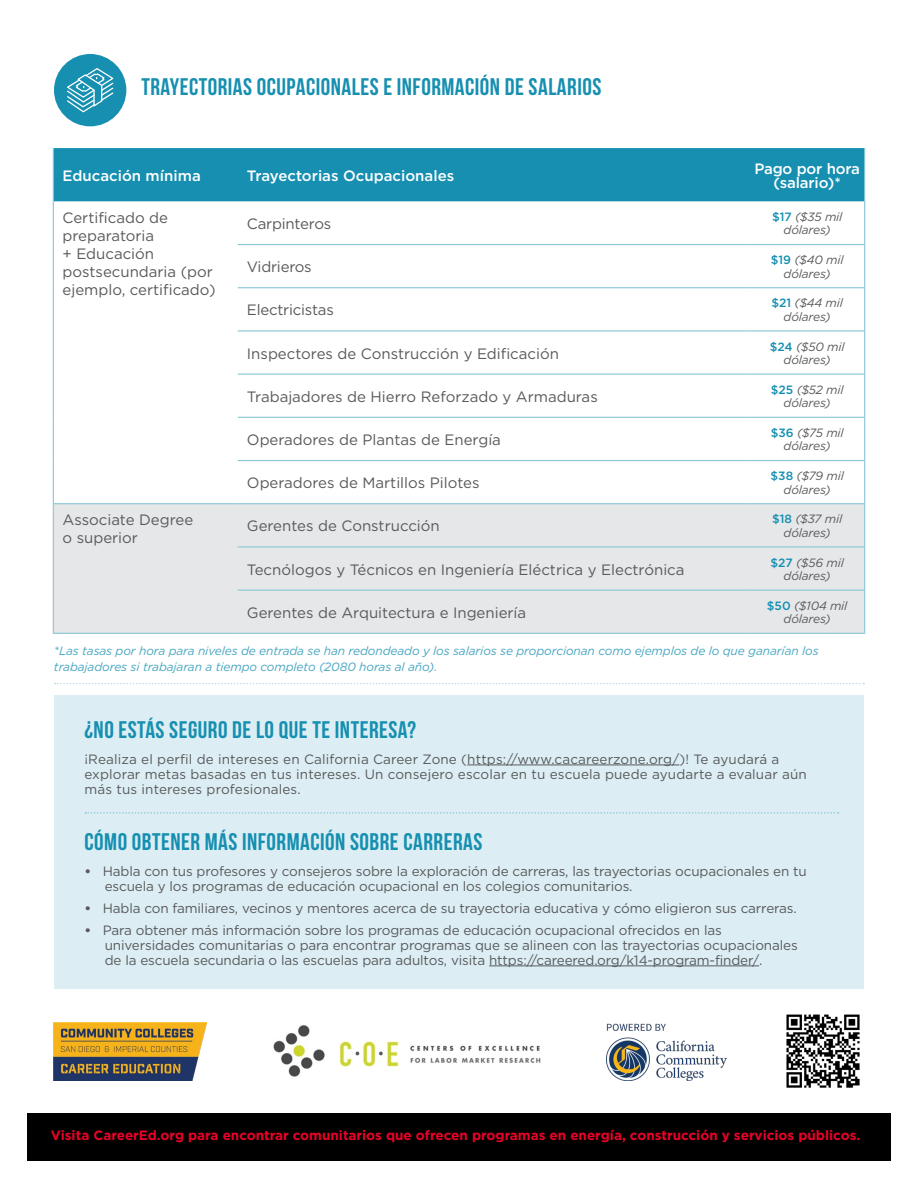
<style>
.page{position:relative;width:918px;height:1188px;background:#fff}
.page>*{position:absolute;margin:0;border:0;box-sizing:border-box;transform-origin:0 0}
.t1{font:24px "Bebas Neue";letter-spacing:.02em;color:#168fb1}
.t2{font:15px/18px "Gotham";color:#58595b}
.t3{font:500 15px/14.2px "Gotham";color:#fff;text-align:center}
.t4{font:13.5px/15px "Gotham";letter-spacing:-.01em;color:#58595b}
.t5{font:13.5px/15px "Gotham";letter-spacing:.01em;color:#58595b}
.t6{font:700 13.5px "Gotham";color:#eb0028}
.t7{font:italic 12px/13.5px "Gotham";letter-spacing:-.015em;color:#58595b;text-align:center}
.t8{font:italic 12px/16.5px "Gotham";letter-spacing:-.01em;color:#45a5c1}
.s1{font-weight:500;font-style:normal;color:#168fb1}
.s2{font-weight:700}
</style>
<div class="page">
<div style="left:54px;top:54px;width:72px;height:72px;background:#168fb1;border-radius:50%"></div>
<svg style="left:67px;top:68px;width:47px;height:45px"></svg>
<div style="left:54px;top:148px;width:810px;height:53px;background:#168fb1"></div>
<div style="left:54px;top:504px;width:810px;height:129px;background:#e6e7e8"></div>
<hr style="left:53px;top:148px;width:1px;height:53px;background:#8ac7d8">
<hr style="left:864px;top:148px;width:1px;height:53px;background:#8ac7d8">
<hr style="left:238px;top:244px;width:512px;height:1px;background:#8ac7d8">
<hr style="left:750px;top:244px;width:114px;height:1px;background:#8ac7d8">
<hr style="left:238px;top:287px;width:512px;height:1px;background:#8ac7d8">
<hr style="left:750px;top:287px;width:114px;height:1px;background:#8ac7d8">
<hr style="left:238px;top:330px;width:512px;height:2px;background:#8ac7d8">
<hr style="left:750px;top:330px;width:114px;height:2px;background:#8ac7d8">
<hr style="left:238px;top:374px;width:512px;height:1px;background:#8ac7d8">
<hr style="left:750px;top:374px;width:114px;height:1px;background:#8ac7d8">
<hr style="left:238px;top:417px;width:512px;height:1px;background:#8ac7d8">
<hr style="left:750px;top:417px;width:114px;height:1px;background:#8ac7d8">
<hr style="left:238px;top:460px;width:512px;height:1px;background:#8ac7d8">
<hr style="left:750px;top:460px;width:114px;height:1px;background:#8ac7d8">
<hr style="left:53px;top:503px;width:185px;height:1px;background:#8ac7d8">
<hr style="left:53px;top:633px;width:185px;height:1px;background:#8ac7d8">
<hr style="left:238px;top:503px;width:512px;height:1px;background:#8ac7d8">
<hr style="left:750px;top:503px;width:114px;height:1px;background:#8ac7d8">
<hr style="left:238px;top:546px;width:512px;height:2px;background:#8ac7d8">
<hr style="left:750px;top:546px;width:114px;height:2px;background:#8ac7d8">
<hr style="left:238px;top:590px;width:512px;height:1px;background:#8ac7d8">
<hr style="left:750px;top:590px;width:114px;height:1px;background:#8ac7d8">
<hr style="left:238px;top:633px;width:512px;height:1px;background:#8ac7d8">
<hr style="left:750px;top:633px;width:115px;height:1px;background:#8ac7d8">
<hr style="left:864px;top:201px;width:1px;height:44px;background:#8ac7d8">
<hr style="left:864px;top:245px;width:1px;height:43px;background:#8ac7d8">
<hr style="left:864px;top:288px;width:1px;height:43px;background:#8ac7d8">
<hr style="left:864px;top:331px;width:1px;height:43px;background:#8ac7d8">
<hr style="left:864px;top:374px;width:1px;height:43px;background:#8ac7d8">
<hr style="left:864px;top:417px;width:1px;height:44px;background:#8ac7d8">
<hr style="left:864px;top:461px;width:1px;height:43px;background:#8ac7d8">
<hr style="left:864px;top:504px;width:1px;height:43px;background:#8ac7d8">
<hr style="left:864px;top:547px;width:1px;height:43px;background:#8ac7d8">
<hr style="left:864px;top:590px;width:1px;height:43px;background:#8ac7d8">
<hr style="left:53px;top:201px;width:1px;height:44px;background:#8ac7d8">
<hr style="left:53px;top:245px;width:1px;height:43px;background:#8ac7d8">
<hr style="left:53px;top:288px;width:1px;height:43px;background:#8ac7d8">
<hr style="left:53px;top:331px;width:1px;height:43px;background:#8ac7d8">
<hr style="left:53px;top:374px;width:1px;height:43px;background:#8ac7d8">
<hr style="left:53px;top:417px;width:1px;height:44px;background:#8ac7d8">
<hr style="left:53px;top:461px;width:1px;height:42px;background:#8ac7d8">
<hr style="left:53px;top:504px;width:1px;height:43px;background:#8ac7d8">
<hr style="left:53px;top:547px;width:1px;height:43px;background:#8ac7d8">
<hr style="left:53px;top:590px;width:1px;height:43px;background:#8ac7d8">
<svg style="left:55px;top:683px;width:809px;height:1px"></svg>
<div style="left:27px;top:1113px;width:864px;height:48px;background:#000"></div>
<img style="left:273px;top:1025px;width:268px;height:52px">
<img style="left:54px;top:1023px;width:152px;height:57px">
<img style="left:607px;top:1023px;width:120px;height:58px">
<img style="left:786px;top:1014px;width:74px;height:74px">
<div style="left:54px;top:696px;width:810px;height:293px;background:#dceef3"></div>
<hr style="left:467px;top:765px;width:212px;height:1px;background:#58595b">
<hr style="left:489px;top:966px;width:270px;height:1px;background:#58595b">
<svg style="left:85px;top:812px;width:754px;height:2px"></svg>
<h1 class="t1" style="left:141px;top:74px;width:461px">TRAYECTORIAS OCUPACIONALES E INFORMACIÓN DE SALARIOS</h1>
<p class="t3" style="left:63px;top:168px;width:140px">Educación mínima</p>
<p class="t3" style="left:247px;top:168px;width:209px">Trayectorias Ocupacionales</p>
<p class="t3" style="left:754px;top:161px;width:107px">Pago por hora (salario)*</p>
<p class="t2" style="left:63px;top:208px;width:155px">Certificado de preparatoria<br>+ Educación postsecundaria (por ejemplo, certificado)</p>
<p class="t2" style="left:247px;top:214px;width:86px">Carpinteros</p>
<p class="t7" style="left:772px;top:210px;width:72px"><span class="s1">$17</span> ($35 mil dólares)</p>
<p class="t2" style="left:247px;top:258px;width:66px">Vidrieros</p>
<p class="t7" style="left:771px;top:253px;width:74px"><span class="s1">$19</span> ($40 mil dólares)</p>
<p class="t2" style="left:247px;top:301px;width:88px">Electricistas</p>
<p class="t7" style="left:771px;top:296px;width:73px"><span class="s1">$21</span> ($44 mil dólares)</p>
<p class="t2" style="left:247px;top:344px;width:314px">Inspectores de Construcción y Edificación</p>
<p class="t7" style="left:770px;top:339px;width:77px"><span class="s1">$24</span> ($50 mil dólares)</p>
<p class="t2" style="left:247px;top:387px;width:352px">Trabajadores de Hierro Reforzado y Armaduras</p>
<p class="t7" style="left:771px;top:383px;width:74px"><span class="s1">$25</span> ($52 mil dólares)</p>
<p class="t2" style="left:247px;top:430px;width:256px">Operadores de Plantas de Energía</p>
<p class="t7" style="left:771px;top:426px;width:75px"><span class="s1">$36</span> ($75 mil dólares)</p>
<p class="t2" style="left:247px;top:474px;width:234px">Operadores de Martillos Pilotes</p>
<p class="t7" style="left:771px;top:469px;width:75px"><span class="s1">$38</span> ($79 mil dólares)</p>
<p class="t2" style="left:63px;top:510px;width:132px">Associate Degree o superior</p>
<p class="t2" style="left:247px;top:517px;width:194px">Gerentes de Construcción</p>
<p class="t7" style="left:772px;top:512px;width:72px"><span class="s1">$18</span> ($37 mil dólares)</p>
<p class="t2" style="left:247px;top:560px;width:439px">Tecnólogos y Técnicos en Ingeniería Eléctrica y Electrónica</p>
<p class="t7" style="left:771px;top:555px;width:75px"><span class="s1">$27</span> ($56 mil dólares)</p>
<p class="t2" style="left:247px;top:603px;width:281px">Gerentes de Arquitectura e Ingeniería</p>
<p class="t7" style="left:767px;top:599px;width:82px"><span class="s1">$50</span> ($104 mil dólares)</p>
<p class="t8" style="left:54px;top:642px;width:766px">*Las tasas por hora para niveles de entrada se han redondeado y los salarios se proporcionan como ejemplos de lo que ganarían los trabajadores si trabajaran a tiempo completo (2080 horas al año).</p>
<h1 class="t1" style="left:84px;top:716px;width:333px">¿NO ESTÁS SEGURO DE LO QUE TE INTERESA?</h1>
<p class="t5" style="left:84px;top:751px;width:724px">¡Realiza el perfil de intereses en California Career Zone (https://www.cacareerzone.org/)! Te ayudará a explorar metas basadas en tus intereses. Un consejero escolar en tu escuela puede ayudarte a evaluar aún más tus intereses profesionales.</p>
<h1 class="t1" style="left:84px;top:829px;width:399px">CÓMO OBTENER MÁS INFORMACIÓN SOBRE CARRERAS</h1>
<p class="t4" style="left:105px;top:863px;width:704px;text-indent:-20px"><span class="s2">•</span> Habla con tus profesores y consejeros sobre la exploración de carreras, las trayectorias ocupacionales en tu escuela y los programas de educación ocupacional en los colegios comunitarios.</p>
<p class="t4" style="left:84px;top:900px;width:714px"><span class="s2">•</span> Habla con familiares, vecinos y mentores acerca de su trayectoria educativa y cómo eligieron sus carreras.</p>
<p class="t4" style="left:105px;top:922px;width:695px;text-indent:-20px"><span class="s2">•</span> Para obtener más información sobre los programas de educación ocupacional ofrecidos en las universidades comunitarias o para encontrar programas que se alineen con las trayectorias ocupacionales de la escuela secundaria o las escuelas para adultos, visita https://careered.org/k14-program-finder/.</p>
<p class="t6" style="left:51px;top:1126px;width:811px">Visita CareerEd.org para encontrar comunitarios que ofrecen programas en energía, construcción y servicios públicos.</p>
</div>
